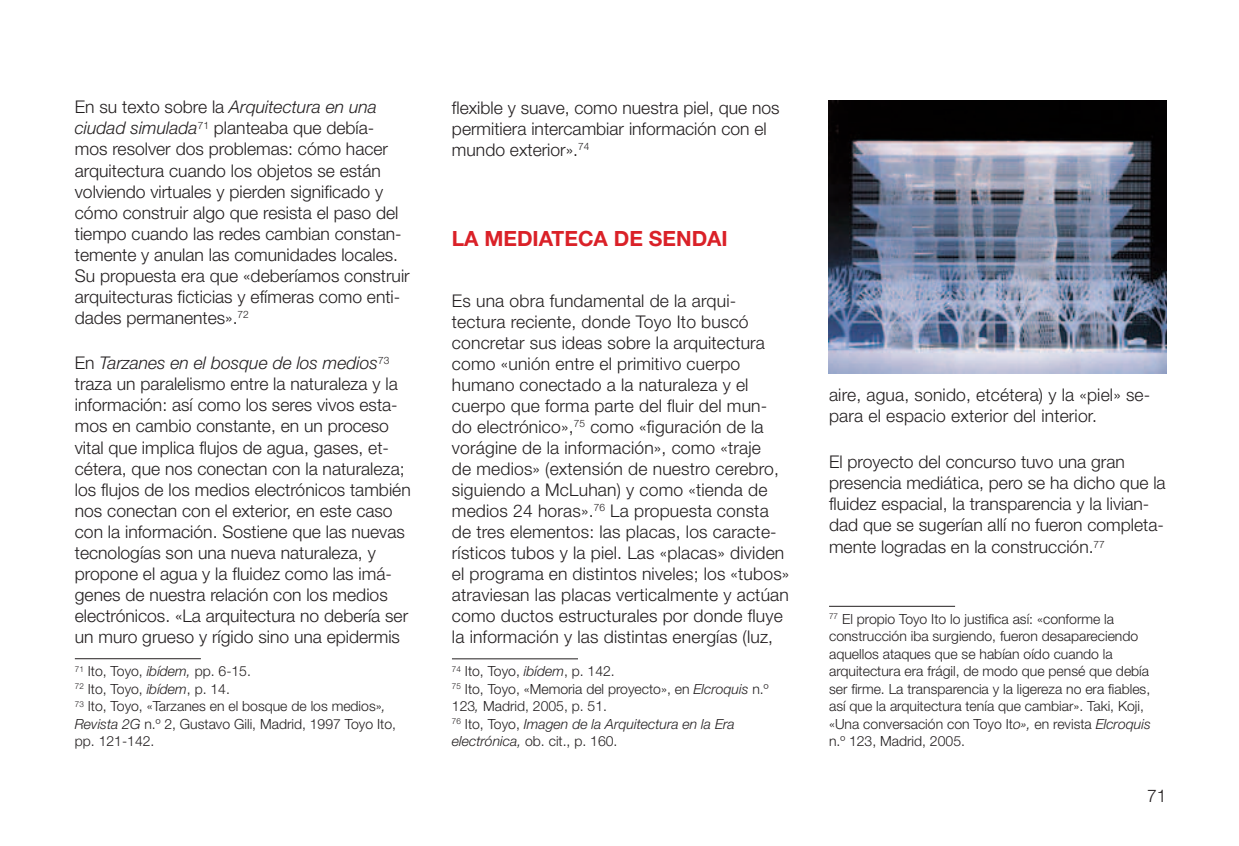
<style>
.page{position:relative;width:1239px;height:846px;background:#fff}
.page>*{position:absolute;margin:0;border:0;box-sizing:border-box;transform-origin:0 0}
.t1{font:700 21px "Helvetica Neue LT Std";color:#da2128}
.t2{font:300 17.5px/21px "Helvetica Neue LT Std";color:#231f20}
.t3{font:300 14px/17.5px "Helvetica Neue LT Std";color:#231f20}
.s1{font-style:italic}
</style>
<div class="page">
<hr style="left:75px;top:658px;width:126px;height:1px;background:#231f20">
<hr style="left:452px;top:658px;width:126px;height:1px;background:#231f20">
<hr style="left:829px;top:605px;width:126px;height:1px;background:#231f20">
<img style="left:828px;top:101px;width:338px;height:272px">
<p class="t2" style="left:75px;top:96px;width:336px">En su texto sobre la <span class="s1">Arquitectura en una ciudad simulada</span><sup>71</sup> planteaba que debía&shy;mos resolver dos problemas: cómo hacer arquitectura cuando los objetos se están volviendo virtuales y pierden significado y cómo construir algo que resista el paso del tiempo cuando las redes cambian constan&shy;temente y anulan las comunidades locales.<br>Su propuesta era que «deberíamos construir arquitecturas ficticias y efímeras como enti&shy;dades permanentes».<sup>72</sup></p>
<p class="t2" style="left:75px;top:352px;width:337px">En <span class="s1">Tarzanes en el bosque de los medios</span><sup>73 </sup>traza un paralelismo entre la naturaleza y la información: así como los seres vivos esta&shy;mos en cambio constante, en un proceso vital que implica flujos de agua, gases, et&shy;cétera, que nos conectan con la naturaleza; los flujos de los medios electrónicos también nos conectan con el exterior, en este caso con la información. Sostiene que las nuevas tecnologías son una nueva naturaleza, y propone el agua y la fluidez como las imá&shy;genes de nuestra relación con los medios electrónicos. «La arquitectura no debería ser un muro grueso y rígido sino una epidermis</p>
<p class="t3" style="left:75px;top:662px;width:323px"><sup>71</sup> Ito, Toyo, <span class="s1">ibídem,</span> pp. 6-15.<br><sup>72</sup> Ito, Toyo, <span class="s1">ibídem</span>, p. 14.<br><sup>73</sup> Ito, Toyo, «Tarzanes en el bosque de los medios»<span class="s1">, Revista 2G</span> n.º 2, Gustavo Gili, Madrid, 1997 Toyo Ito, pp. 121-142.</p>
<p class="t2" style="left:452px;top:96px;width:329px">flexible y suave, como nuestra piel, que nos permitiera intercambiar información con el mundo exterior».<sup>74</sup></p>
<p class="t1" style="left:452px;top:225px;width:275px">LA MEDIATECA DE SENDAI</p>
<p class="t2" style="left:452px;top:289px;width:339px">Es una obra fundamental de la arqui&shy;tectura reciente, donde Toyo Ito buscó concretar sus ideas sobre la arquitectura como «unión entre el primitivo cuerpo humano conectado a la naturaleza y el cuerpo que forma parte del fluir del mun&shy;do electrónico»,<sup>75</sup> como «figuración de la vorágine de la información», como «traje<br>de medios» (extensión de nuestro cerebro, siguiendo a McLuhan) y como «tienda de medios 24 horas».<sup>76</sup> La propuesta consta de tres elementos: las placas, los caracte&shy;rísticos tubos y la piel. Las «placas» dividen el programa en distintos niveles; los «tubos» atraviesan las placas verticalmente y actúan como ductos estructurales por donde fluye la información y las distintas energías (luz,</p>
<p class="t3" style="left:452px;top:662px;width:318px"><sup>74</sup> Ito, Toyo, <span class="s1">ibídem</span>, p. 142.<br><sup>75</sup> Ito, Toyo, «Memoria del proyecto», en <span class="s1">Elcroquis</span> n.º 123<span class="s1">,</span> Madrid, 2005, p. 51.<br><sup>76</sup> Ito, Toyo, <span class="s1">Imagen de la Arquitectura en la Era electrónica,</span> ob. cit., p. 160.</p>
<p class="t2" style="left:829px;top:383px;width:323px">aire, agua, sonido, etcétera) y la «piel» se&shy;para el espacio exterior del interior.</p>
<p class="t2" style="left:829px;top:450px;width:338px">El proyecto del concurso tuvo una gran presencia mediática, pero se ha dicho que la fluidez espacial, la transparencia y la livian&shy;dad que se sugerían allí no fueron completa-</p>
<p class="t2" style="left:829px;top:536px;width:277px">mente logradas en la construcción.<sup>77</sup></p>
<p class="t3" style="left:829px;top:609px;width:323px"><sup>77</sup> El propio Toyo Ito lo justifica así: «conforme la construcción iba surgiendo, fueron desapareciendo aquellos ataques que se habían oído cuando la arquitectura era frágil, de modo que pensé que debía ser firme. La transparencia y la ligereza no era fiables, así que la arquitectura tenía que cambiar». Taki, Koji, «Una conversación con Toyo It<span class="s1">o»,</span> en revista <span class="s1">Elcroquis </span>n.º 123, Madrid, 2005.</p>
<p class="t2" style="left:1147px;top:785px;width:21px">71</p>
</div>
